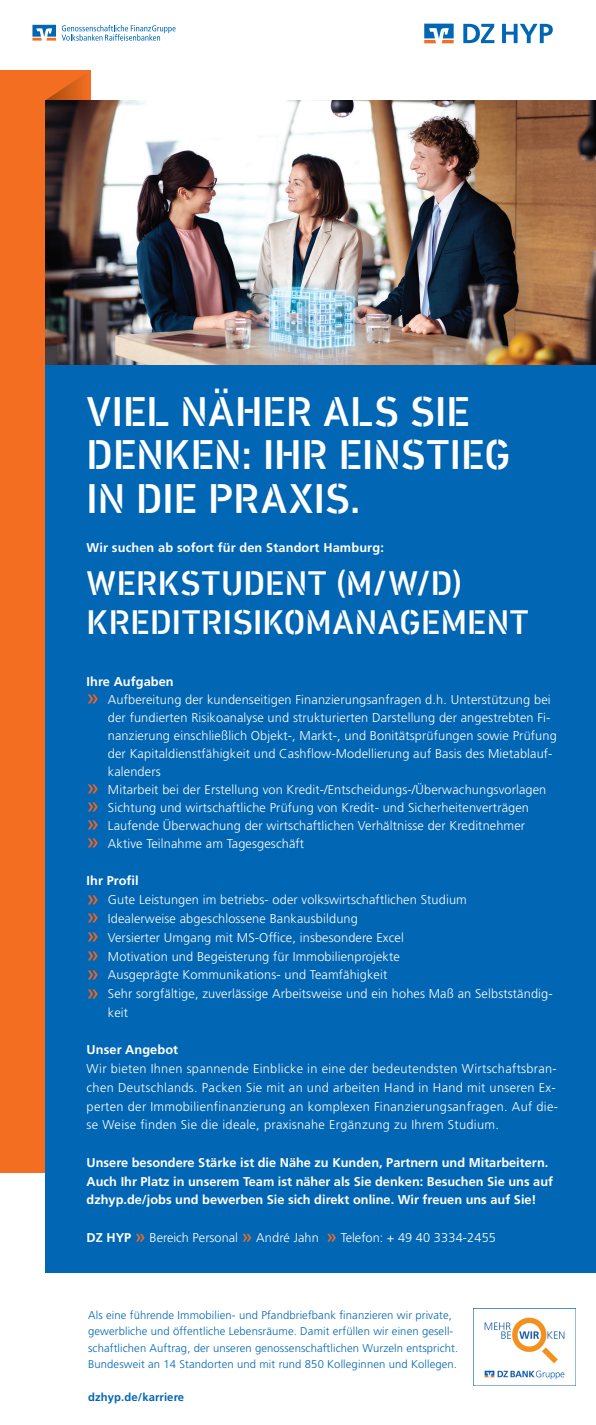
<style>
.page{position:relative;width:596px;height:1425px;background:#fff}
.page>*{position:absolute;margin:0;border:0;box-sizing:border-box;transform-origin:0 0}
.t1{font:500 42px/43.5px "DIN Next Stencil";color:#fff}
.t2{font:500 34.5px/39px "DIN Next Stencil";letter-spacing:.005em;color:#fff}
.t3{font:300 12.75px/18.8px "Frutiger LT Pro";letter-spacing:.01em;color:#fff}
.t4{font:700 12.75px/18.8px "Frutiger LT Pro";color:#fff}
.t5{font:300 11.25px/16.5px "Frutiger LT Pro";letter-spacing:.01em;color:#0166b3}
.t6{font:700 11.25px "Frutiger LT Pro";letter-spacing:.01em;color:#0166b3}
.s1{font-weight:400;font-size:22.5px;color:#f36521}
.s2{font-weight:700}
.s3{font-weight:400;font-size:19.5px;color:#f36e21}
</style>
<div class="page">
<img style="left:473px;top:1308px;width:102px;height:77px">
<div style="left:0;top:70px;width:90px;height:1102px;background:#f36e21"></div>
<div style="left:46px;top:365px;width:549px;height:907px;background:#0166b3"></div>
<svg style="left:46px;top:75px;width:38px;height:25px"></svg>
<img style="left:46px;top:100px;width:549px;height:265px">
<svg style="left:463px;top:24px;width:31px;height:19px"></svg>
<svg style="left:424px;top:24px;width:29px;height:19px"></svg>
<svg style="left:502px;top:24px;width:50px;height:19px"></svg>
<svg style="left:62px;top:25px;width:113px;height:16px"></svg>
<svg style="left:32px;top:25px;width:24px;height:16px"></svg>
<h1 class="t1" style="left:87px;top:391px;width:425px">VIEL NÄHER ALS SIE<br>DENKEN: IHR EINSTIEG<br>IN DIE PRAXIS.</h1>
<p class="t4" style="left:87px;top:538px;width:298px">Wir suchen ab sofort für den Standort Hamburg:</p>
<h2 class="t2" style="left:87px;top:565px;width:443px">WERKSTUDENT (M/W/D)<br>KREDITRISIKOMANAGEMENT</h2>
<p class="t4" style="left:87px;top:672px;width:88px">Ihre Aufgaben</p>
<p class="t3" style="left:87px;top:690px;width:465px"><span class="s1">»</span> Aufbereitung der kundenseitigen Finanzierungsanfragen d.h. Unterstützung bei</p>
<p class="t3" style="left:108px;top:708px;width:443px">der fundierten Risikoanalyse und strukturierten Darstellung der angestrebten Fi-</p>
<p class="t3" style="left:108px;top:726px;width:450px">nanzierung einschließlich Objekt-, Markt-, und Bonitätsprüfungen sowie Prüfung</p>
<p class="t3" style="left:108px;top:744px;width:446px">der Kapitaldienstfähigkeit und Cashflow-Modellierung auf Basis des Mietablauf-</p>
<p class="t3" style="left:108px;top:762px;width:54px">kalenders</p>
<p class="t3" style="left:87px;top:780px;width:461px"><span class="s1">»</span> Mitarbeit bei der Erstellung von Kredit-/Entscheidungs-/Überwachungsvorlagen</p>
<p class="t3" style="left:87px;top:798px;width:443px"><span class="s1">»</span> Sichtung und wirtschaftliche Prüfung von Kredit- und Sicherheitenverträgen</p>
<p class="t3" style="left:87px;top:816px;width:439px"><span class="s1">»</span> Laufende Überwachung der wirtschaftlichen Verhältnisse der Kreditnehmer</p>
<p class="t3" style="left:87px;top:834px;width:219px"><span class="s1">»</span> Aktive Teilnahme am Tagesgeschäft</p>
<p class="t4" style="left:87px;top:871px;width:54px">Ihr Profil</p>
<p class="t3" style="left:87px;top:890px;width:381px"><span class="s1">»</span> Gute Leistungen im betriebs- oder volkswirtschaftlichen Studium</p>
<p class="t3" style="left:87px;top:909px;width:272px"><span class="s1">»</span> Idealerweise abgeschlossene Bankausbildung</p>
<p class="t3" style="left:87px;top:928px;width:318px"><span class="s1">»</span> Versierter Umgang mit MS-Office, insbesondere Excel</p>
<p class="t3" style="left:87px;top:946px;width:314px"><span class="s1">»</span> Motivation und Begeisterung für Immobilienprojekte</p>
<p class="t3" style="left:87px;top:965px;width:302px"><span class="s1">»</span> Ausgeprägte Kommunikations- und Teamfähigkeit</p>
<p class="t3" style="left:87px;top:984px;width:467px"><span class="s1">»</span> Sehr sorgfältige, zuverlässige Arbeitsweise und ein hohes Maß an Selbstständig-</p>
<p class="t3" style="left:108px;top:1003px;width:22px">keit</p>
<p class="t4" style="left:87px;top:1040px;width:93px">Unser Angebot</p>
<p class="t3" style="left:87px;top:1059px;width:472px">Wir bieten Ihnen spannende Einblicke in eine der bedeutendsten Wirtschaftsbran&shy;chen Deutschlands. Packen Sie mit an und arbeiten Hand in Hand mit unseren Ex&shy;perten der Immobilienfinanzierung an komplexen Finanzierungsanfragen. Auf die&shy;se Weise finden Sie die ideale, praxisnahe Ergänzung zu Ihrem Studium.</p>
<p class="t4" style="left:87px;top:1153px;width:467px">Unsere besondere Stärke ist die Nähe zu Kunden, Partnern und Mitarbeitern.<br>Auch Ihr Platz in unserem Team ist näher als Sie denken: Besuchen Sie uns auf dzhyp.de/jobs und bewerben Sie sich direkt online. Wir freuen uns auf Sie!</p>
<p class="t3" style="left:87px;top:1228px;width:410px"><span class="s2">DZ HYP</span> <span class="s3">»</span> Bereich Personal <span class="s3">»</span> André Jahn <span class="s3">»</span> Telefon: + 49 40 3334-2455</p>
<p class="t5" style="left:88px;top:1306px;width:371px">Als eine führende Immobilien- und Pfandbriefbank finanzieren wir private, gewerbliche und öffentliche Lebensräume. Damit erfüllen wir einen gesell&shy;schaftlichen Auftrag, der unseren genossenschaftlichen Wurzeln entspricht.<br>Bundesweit an 14 Standorten und mit rund 850 Kolleginnen und Kollegen.</p>
<p class="t6" style="left:88px;top:1390px;width:98px">dzhyp.de/karriere</p>
</div>
